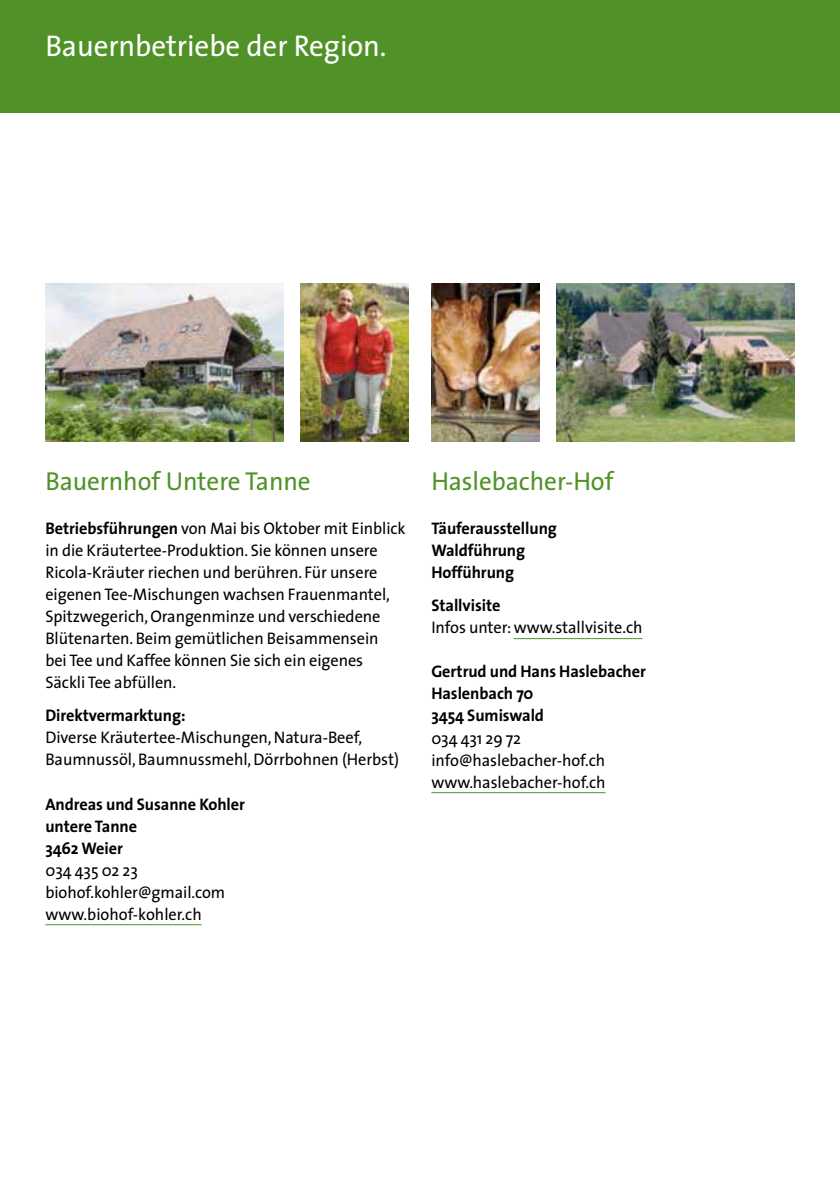
<style>
.page{position:relative;width:840px;height:1191px;background:#fff}
.page>*{position:absolute;margin:0;border:0;box-sizing:border-box;transform-origin:0 0}
.t1{font:30px "The Sans";letter-spacing:-.005em;color:#fff}
.t2{font:26px "The Sans";letter-spacing:-.005em;color:#509227}
.t3{font:16.8px/22px "The Sans";letter-spacing:-.005em;color:#000}
.t4{font:700 16.8px/22px "The Sans";letter-spacing:-.005em;color:#000}
.s1{font-weight:700}
</style>
<div class="page">
<div style="left:0;top:0;width:839px;height:112px;background:#509227"></div>
<hr style="left:45px;top:924px;width:157px;height:1px;background:#509227">
<hr style="left:513px;top:638px;width:129px;height:1px;background:#509227">
<hr style="left:431px;top:792px;width:174px;height:1px;background:#509227">
<img style="left:556px;top:283px;width:238px;height:159px">
<img style="left:300px;top:283px;width:108px;height:159px">
<img style="left:431px;top:283px;width:108px;height:159px">
<img style="left:45px;top:283px;width:238px;height:159px">
<h1 class="t1" style="left:45px;top:21px;width:342px">Bauernbetriebe der Region.</h1>
<h2 class="t2" style="left:45px;top:459px;width:267px">Bauernhof Untere Tanne</h2>
<p class="t3" style="left:45px;top:517px;width:361px"><span class="s1">Betriebsführungen</span> von Mai bis Oktober mit Einblick in die Kräutertee-Produktion. Sie können unsere Ricola-Kräuter riechen und berühren. Für unsere eigenen Tee-Mischungen wachsen Frauenmantel, Spitzwegerich, Orangenminze und verschiedene Blütenarten. Beim gemütlichen Beisammensein<br>bei Tee und Kaffee können Sie sich ein eigenes Säckli Tee abfüllen.</p>
<p class="t4" style="left:45px;top:704px;width:141px">Direktvermarktung:</p>
<p class="t3" style="left:45px;top:726px;width:355px">Diverse Kräutertee-Mischungen, Natura-Beef,<br>Baumnussöl, Baumnussmehl, Dörrbohnen (Herbst)</p>
<p class="t4" style="left:45px;top:792px;width:201px">Andreas und Susanne Kohler untere Tanne<br>3462 Weier</p>
<p class="t3" style="left:45px;top:858px;width:181px">034 435 02 23 biohof.kohler@gmail.com www.biohof-kohler.ch</p>
<h2 class="t2" style="left:431px;top:459px;width:184px">Haslebacher-Hof</h2>
<p class="t4" style="left:431px;top:517px;width:127px">Täuferausstellung<br>Waldführung<br>Hofführung</p>
<p class="t4" style="left:431px;top:594px;width:71px">Stallvisite</p>
<p class="t3" style="left:431px;top:616px;width:212px">Infos unter: www.stallvisite.ch</p>
<p class="t4" style="left:431px;top:660px;width:216px">Gertrud und Hans Haslebacher<br>Haslenbach 70<br>3454 Sumiswald</p>
<p class="t3" style="left:431px;top:726px;width:176px">034 431 29 72 info@haslebacher-hof.ch www.haslebacher-hof.ch</p>
</div>
